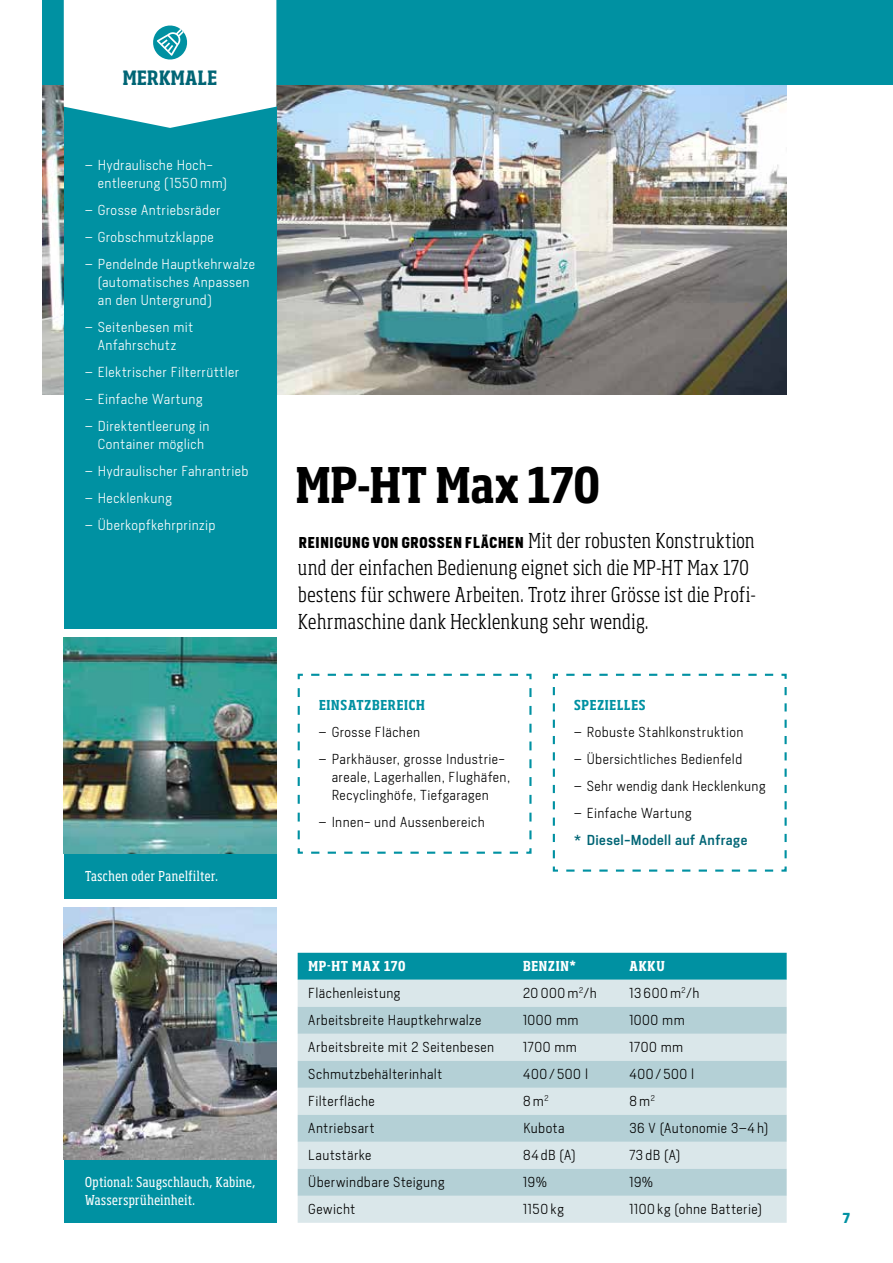
<style>
.page{position:relative;width:893px;height:1263px;background:#fff}
.page>*{position:absolute;margin:0;border:0;box-sizing:border-box;transform-origin:0 0}
.t1{font:700 condensed 48.45px "Soho Pro";color:#000}
.t2{font:300 condensed 20.25px/27px "Soho Pro";letter-spacing:.025em;color:#000}
.t3{font:700 condensed 19.5px "Soho Pro";letter-spacing:.02em;color:#006575}
.t4{font:700 14.7px "Heron Sans Cond";letter-spacing:.05em;color:#000}
.t5{font:300 13.5px/18px "Heron Sans";letter-spacing:.03em;color:#000}
.t6{font:300 13.5px/18px "Heron Sans";letter-spacing:.03em;color:#fff}
.t7{font:condensed 13.5px/18px "Soho Pro";letter-spacing:.04em;color:#fff}
.t8{font:700 condensed 13.5px "Soho Pro";letter-spacing:.06em;color:#0091a2}
.t9{font:500 13.5px "Heron Sans";letter-spacing:.035em;color:#006575}
.t10{font:700 condensed 13.5px "Soho Pro";letter-spacing:.06em;color:#fff}
.t11{font:700 13.5px "Heron Sans";color:#0091a2}
.s1{font-family:"Soho Pro";font-weight:300;font-stretch:condensed;font-size:20.25px}
</style>
<div class="page">
<img style="left:276px;top:85px;width:511px;height:310px">
<img style="left:43px;top:85px;width:21px;height:310px">
<div style="left:43px;top:0;width:850px;height:85px;background:#0091a2"></div>
<svg style="left:297px;top:673px;width:235px;height:181px"></svg>
<svg style="left:552px;top:673px;width:235px;height:199px"></svg>
<div style="left:64px;top:107px;width:212px;height:522px;background:#0091a2"></div>
<svg style="left:64px;top:0;width:212px;height:128px"></svg>
<div style="left:64px;top:1160px;width:212px;height:63px;background:#0091a2"></div>
<img style="left:64px;top:908px;width:212px;height:252px">
<div style="left:64px;top:854px;width:212px;height:45px;background:#0091a2"></div>
<img style="left:64px;top:638px;width:212px;height:215px">
<div style="left:298px;top:953px;width:489px;height:27px;background:#0091a2"></div>
<div style="left:298px;top:980px;width:489px;height:243px;background:#dae7ea"></div>
<svg style="left:298px;top:1007px;width:489px;height:189px;background:#c4dade"></svg>
<h3 class="t3" style="left:123px;top:65px;width:96px">MERKMALE</h3>
<p class="t6" style="left:98px;top:155px;width:131px;text-indent:-13px">– Hydraulische Hoch-- entleerung (1550 mm)</p>
<p class="t6" style="left:85px;top:200px;width:137px">– Grosse Antriebsräder</p>
<p class="t6" style="left:85px;top:227px;width:130px">– Grobschmutzklappe</p>
<p class="t6" style="left:98px;top:254px;width:159px;text-indent:-13px">– Pendelnde Hauptkehrwalze (automatisches Anpassen an den Untergrund)</p>
<p class="t6" style="left:85px;top:317px;width:110px;text-align:center">– Seitenbesen mit<br>Anfahrschutz</p>
<p class="t6" style="left:85px;top:362px;width:156px">– Elektrischer Filterrüttler</p>
<p class="t6" style="left:85px;top:389px;width:119px">– Einfache Wartung</p>
<p class="t6" style="left:85px;top:416px;width:126px;text-align:center">– Direktentleerung in<br>Container möglich</p>
<p class="t6" style="left:85px;top:461px;width:165px">– Hydraulischer Fahrantrieb</p>
<p class="t6" style="left:85px;top:488px;width:88px">– Hecklenkung</p>
<p class="t6" style="left:85px;top:515px;width:132px">– Überkopfkehrprinzip</p>
<p class="t7" style="left:85px;top:866px;width:134px">Taschen oder Panelfilter.</p>
<p class="t7" style="left:85px;top:1172px;width:172px">Optional: Saugschlauch, Kabine,<br>Wassersprüheinheit.</p>
<h1 class="t1" style="left:296px;top:452px;width:306px">MP-HT Max 170</h1>
<p class="t4" style="left:299px;top:533px;width:457px">REINIGUNG VON GROSSEN FLÄCHEN <span class="s1">Mit der robusten Konstruktion</span></p>
<h2 class="t2" style="left:298px;top:552px;width:459px">und der einfachen Bedienung eignet sich die MP-HT Max 170 bestens für schwere Arbeiten. Trotz ihrer Grösse ist die Profi-<br>Kehrmaschine dank Hecklenkung sehr wendig.</h2>
<p class="t8" style="left:319px;top:696px;width:107px">EINSATZBEREICH</p>
<p class="t5" style="left:319px;top:722px;width:103px">– Grosse Flächen</p>
<p class="t5" style="left:332px;top:749px;width:180px;text-indent:-13px">– Parkhäuser, grosse Industrie&shy;areale, Lagerhallen, Flughäfen,<br>Recyclinghöfe, Tiefgaragen</p>
<p class="t5" style="left:319px;top:812px;width:167px">– Innen- und Aussenbereich</p>
<p class="t8" style="left:574px;top:695px;width:73px">SPEZIELLES</p>
<p class="t5" style="left:574px;top:722px;width:171px">– Robuste Stahlkonstruktion</p>
<p class="t5" style="left:574px;top:749px;width:170px">– Übersichtliches Bedienfeld</p>
<p class="t5" style="left:574px;top:776px;width:193px">– Sehr wendig dank Hecklenkung</p>
<p class="t5" style="left:574px;top:803px;width:119px">– Einfache Wartung</p>
<p class="t9" style="left:574px;top:831px;width:175px">* Diesel-Modell auf Anfrage</p>
<p class="t10" style="left:308px;top:957px;width:99px">MP-HT MAX 170</p>
<p class="t10" style="left:523px;top:957px;width:55px">BENZIN*</p>
<p class="t10" style="left:629px;top:957px;width:37px">AKKU</p>
<p class="t5" style="left:308px;top:983px;width:94px">Flächenleistung</p>
<p class="t5" style="left:523px;top:983px;width:75px">20 000 m<sup>2</sup>/h</p>
<p class="t5" style="left:629px;top:983px;width:72px">13 600 m<sup>2</sup>/h</p>
<p class="t5" style="left:308px;top:1010px;width:175px">Arbeitsbreite Hauptkehrwalze</p>
<p class="t5" style="left:523px;top:1010px;width:57px">1000 mm</p>
<p class="t5" style="left:629px;top:1010px;width:57px">1000 mm</p>
<p class="t5" style="left:308px;top:1037px;width:187px">Arbeitsbreite mit 2 Seitenbesen</p>
<p class="t5" style="left:523px;top:1037px;width:55px">1700 mm</p>
<p class="t5" style="left:629px;top:1037px;width:55px">1700 mm</p>
<p class="t5" style="left:308px;top:1064px;width:136px">Schmutzbehälterinhalt</p>
<p class="t5" style="left:523px;top:1064px;width:66px">400 / 500 l</p>
<p class="t5" style="left:629px;top:1064px;width:66px">400 / 500 l</p>
<p class="t5" style="left:308px;top:1091px;width:68px">Filterfläche</p>
<p class="t5" style="left:523px;top:1091px;width:27px">8 m<sup>2</sup></p>
<p class="t5" style="left:629px;top:1091px;width:27px">8 m<sup>2</sup></p>
<p class="t5" style="left:308px;top:1118px;width:68px">Antriebsart</p>
<p class="t5" style="left:523px;top:1118px;width:43px">Kubota</p>
<p class="t5" style="left:629px;top:1118px;width:140px">36 V (Autonomie 3–4 h)</p>
<p class="t5" style="left:308px;top:1145px;width:65px">Lautstärke</p>
<p class="t5" style="left:523px;top:1145px;width:54px">84 dB (A)</p>
<p class="t5" style="left:629px;top:1145px;width:53px">73 dB (A)</p>
<p class="t5" style="left:308px;top:1172px;width:138px">Überwindbare Steigung</p>
<p class="t5" style="left:523px;top:1172px;width:25px">19%</p>
<p class="t5" style="left:629px;top:1172px;width:25px">19%</p>
<p class="t5" style="left:308px;top:1199px;width:49px">Gewicht</p>
<p class="t5" style="left:523px;top:1199px;width:42px">1150 kg</p>
<p class="t5" style="left:629px;top:1199px;width:134px">1100 kg (ohne Batterie)</p>
<p class="t11" style="left:842px;top:1209px;width:10px">7</p>
</div>
